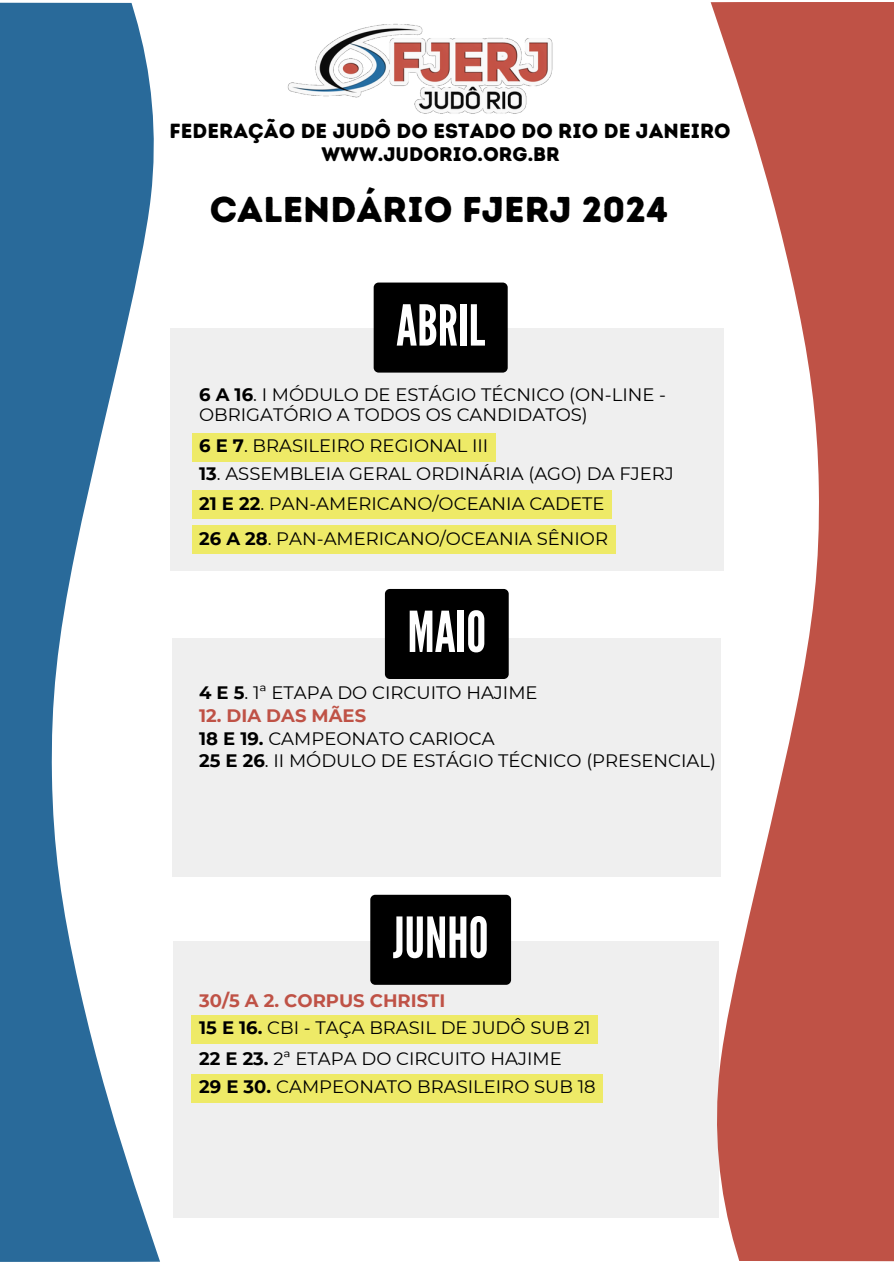
<style>
.page{position:relative;width:894px;height:1264px;background:#fff}
.page>*{position:absolute;margin:0;border:0;box-sizing:border-box;transform-origin:0 0}
.t1{font:56.25px "League Gothic";color:#fff}
.t2{font:35.85px "Intro Rust Base";color:#000}
.t3{font:20.4px "Intro Rust Base";color:#000}
.t4{font:19.65px "Intro Rust Base";color:#000}
.t5{font:18px/20.2px "Montserrat";color:#000}
.t6{font:700 18px "Montserrat";color:#bf5246}
.s1{font-weight:700}
</style>
<div class="page">
<div style="left:170px;top:328px;width:553px;height:243px;background:#efefef"></div>
<img style="left:287px;top:23px;width:266px;height:91px">
<div style="left:173px;top:638px;width:547px;height:238px;background:#efefef"></div>
<div style="left:173px;top:940px;width:545px;height:277px;background:#efefef"></div>
<svg style="left:0;top:2px;width:160px;height:1259px;fill:#296a9a"></svg>
<div style="left:373px;top:282px;width:134px;height:90px;background:#000;border-radius:5px"></div>
<svg style="left:710px;top:2px;width:183px;height:1259px;fill:#bf5246"></svg>
<div style="left:385px;top:589px;width:123px;height:90px;background:#000;border-radius:5px"></div>
<div style="left:370px;top:894px;width:141px;height:90px;background:#000;border-radius:5px"></div>
<div style="left:192px;top:433px;width:303px;height:28px;background:#eeea67"></div>
<div style="left:192px;top:490px;width:419px;height:29px;background:#eeea67"></div>
<div style="left:192px;top:1014px;width:405px;height:29px;background:#eeea67"></div>
<div style="left:192px;top:1073px;width:411px;height:29px;background:#eeea67"></div>
<div style="left:192px;top:525px;width:423px;height:29px;background:#eeea67"></div>
<h3 class="t3" style="left:169px;top:119px;width:562px">FEDERAÇÃO DE JUDÔ DO ESTADO DO RIO DE JANEIRO</h3>
<h3 class="t4" style="left:321px;top:142px;width:240px">WWW.JUDORIO.ORG.BR</h3>
<p class="t2" style="left:210px;top:188px;width:459px">CALENDÁRIO FJERJ 2024</p>
<p class="t1" style="left:396px;top:293px;width:90px">ABRIL</p>
<p class="t5" style="left:199px;top:384px;width:468px"><span class="s1">6 A 16</span>. I MÓDULO DE ESTÁGIO TÉCNICO (ON-LINE -<br>OBRIGATÓRIO A TODOS OS CANDIDATOS)</p>
<p class="t5" style="left:199px;top:436px;width:291px"><span class="s1">6 E 7</span>. BRASILEIRO REGIONAL III</p>
<p class="t5" style="left:199px;top:464px;width:476px"><span class="s1">13</span>. ASSEMBLEIA GERAL ORDINÁRIA (AGO) DA FJERJ</p>
<p class="t5" style="left:199px;top:493px;width:407px"><span class="s1">21 E 22</span>. PAN-AMERICANO/OCEANIA CADETE</p>
<p class="t5" style="left:199px;top:528px;width:410px"><span class="s1">26 A 28</span>. PAN-AMERICANO/OCEANIA SÊNIOR</p>
<h2 class="t1" style="left:407px;top:599px;width:80px">MAIO</h2>
<p class="t5" style="left:199px;top:682px;width:340px"><span class="s1">4 E 5</span>. 1ª ETAPA DO CIRCUITO HAJIME</p>
<h1 class="t6" style="left:199px;top:704px;width:168px">12. DIA DAS MÃES</h1>
<p class="t5" style="left:199px;top:728px;width:297px"><span class="s1">18 E 19.</span> CAMPEONATO CARIOCA</p>
<p class="t5" style="left:199px;top:750px;width:518px"><span class="s1">25 E 26</span>. II MÓDULO DE ESTÁGIO TÉCNICO (PRESENCIAL)</p>
<h1 class="t1" style="left:392px;top:905px;width:97px">JUNHO</h1>
<p class="t6" style="left:199px;top:989px;width:247px">30/5 A 2. CORPUS CHRISTI</p>
<h4 class="t5" style="left:199px;top:1017px;width:393px"><span class="s1">15 E 16.</span> CBI - TAÇA BRASIL DE JUDÔ SUB 21</h4>
<h4 class="t5" style="left:199px;top:1048px;width:364px"><span class="s1">22 E 23.</span> 2ª ETAPA DO CIRCUITO HAJIME</h4>
<h1 class="t5" style="left:199px;top:1076px;width:398px"><span class="s1">29 E 30.</span> CAMPEONATO BRASILEIRO SUB 18</h1>
</div>
